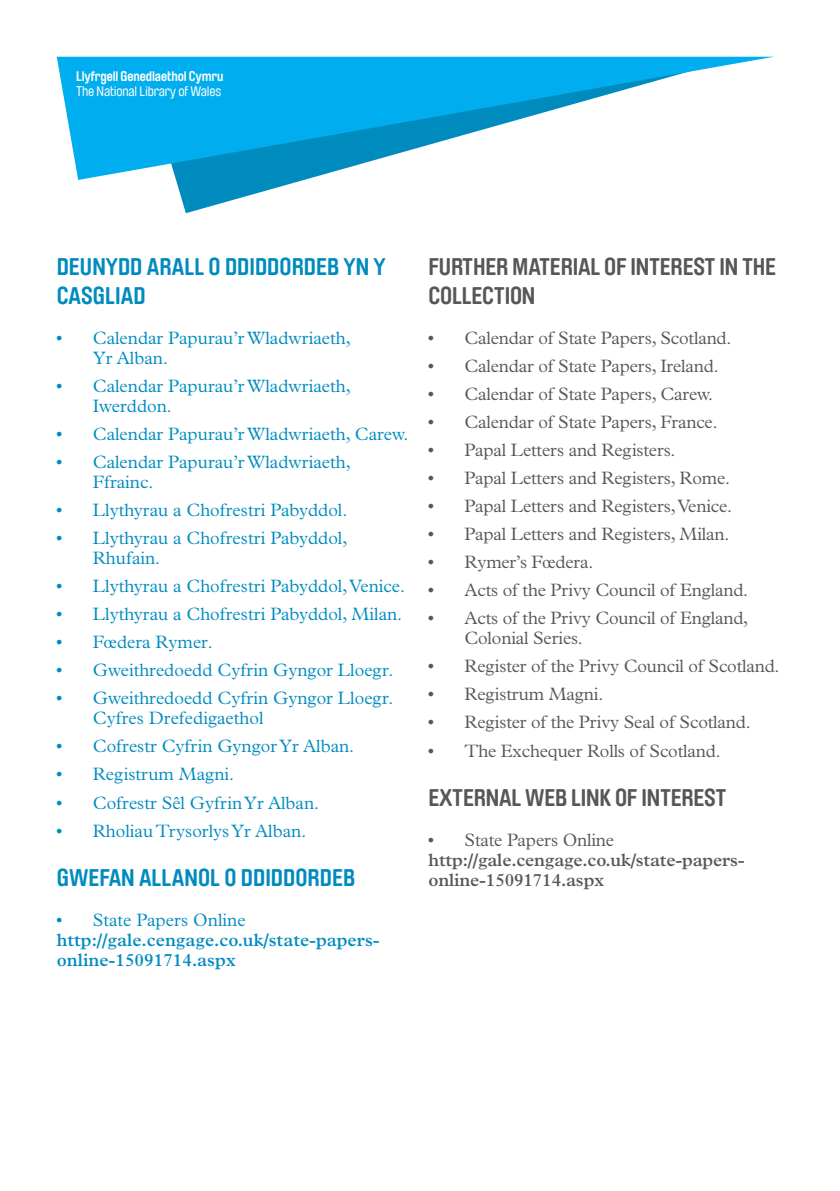
<style>
.page{position:relative;width:840px;height:1191px;background:#fff}
.page>*{position:absolute;margin:0;border:0;box-sizing:border-box;transform-origin:0 0}
.t1{font:700 24px "Brauer Neue";letter-spacing:-.01em;color:#565759}
.t2{font:700 24px "Brauer Neue";color:#008bbf}
.t3{font:300 18px/20px "Plantin MT Pro";color:#008bbf}
.t4{font:300 18px/20px "Plantin MT Pro";letter-spacing:-.01em;color:#565759}
.t5{font:600 18px/20px "Plantin MT Std";color:#008bbf}
.t6{font:600 18px/20px "Plantin MT Std";letter-spacing:-.01em;color:#565759}
.t7{font:700 13.8px "Brauer Neue";letter-spacing:-.01em;color:#fff}
.t8{font:13.8px "Brauer Neue";letter-spacing:-.01em;color:#fff}
</style>
<div class="page">
<svg style="left:176px;top:180px;width:128px;height:33px"></svg>
<svg style="left:57px;top:57px;width:715px;height:123px;fill:#00aeef"></svg>
<p class="t7" style="left:76px;top:68px;width:149px">LLYFRGELL GENEDLAETHOL CYMRU</p>
<p class="t8" style="left:76px;top:84px;width:146px">The National Library of Wales</p>
<h1 class="t2" style="left:57px;top:253px;width:115px">DEUNYDD ARALL</h1>
<h1 class="t2" style="left:208px;top:253px;width:40px">O DDIDD</h1>
<h1 class="t2" style="left:279px;top:253px;width:25px">ORDEB</h1>
<h1 class="t2" style="left:343px;top:253px;width:44px">YN Y</h1>
<h1 class="t2" style="left:57px;top:282px;width:24px">CASGLIAD</h1>
<p class="t3" style="left:93px;top:328px;width:259px;text-indent:-36px">• Calendar Papurau’r Wladwriaeth,<br>Yr Alban.</p>
<p class="t3" style="left:93px;top:376px;width:259px;text-indent:-36px">• Calendar Papurau’r Wladwriaeth,<br>Iwerddon.</p>
<p class="t3" style="left:57px;top:424px;width:353px">• Calendar Papurau’r Wladwriaeth, Carew.</p>
<p class="t3" style="left:93px;top:452px;width:259px;text-indent:-36px">• Calendar Papurau’r Wladwriaeth,<br>Ffrainc.</p>
<p class="t3" style="left:57px;top:500px;width:292px">• Llythyrau a Chofrestri Pabyddol.</p>
<p class="t3" style="left:93px;top:528px;width:256px;text-indent:-36px">• Llythyrau a Chofrestri Pabyddol,<br>Rhufain.</p>
<p class="t3" style="left:57px;top:576px;width:349px">• Llythyrau a Chofrestri Pabyddol, Venice.</p>
<p class="t3" style="left:57px;top:604px;width:347px">• Llythyrau a Chofrestri Pabyddol, Milan.</p>
<p class="t3" style="left:57px;top:632px;width:157px">• Fœdera Rymer.</p>
<p class="t3" style="left:57px;top:660px;width:338px">• Gweithredoedd Cyfrin Gyngor Lloegr.</p>
<p class="t3" style="left:93px;top:688px;width:302px;text-indent:-36px">• Gweithredoedd Cyfrin Gyngor Lloegr.<br>Cyfres Drefedigaethol</p>
<p class="t3" style="left:57px;top:736px;width:299px">• Cofrestr Cyfrin Gyngor Yr Alban.</p>
<p class="t3" style="left:57px;top:764px;width:179px">• Registrum Magni.</p>
<p class="t3" style="left:57px;top:792px;width:264px">• Cofrestr Sêl Gyfrin Yr Alban.</p>
<p class="t3" style="left:57px;top:820px;width:251px">• Rholiau Trysorlys Yr Alban.</p>
<h1 class="t2" style="left:57px;top:863px;width:208px">GWEFAN ALLANOL O DDIDD</h1>
<h1 class="t2" style="left:295px;top:863px;width:25px">ORDEB</h1>
<p class="t3" style="left:57px;top:910px;width:190px">• State Papers Online</p>
<p class="t5" style="left:57px;top:929px;width:324px">http://gale.cengage.co.uk/state-papers&shy;online-15091714.aspx</p>
<h1 class="t1" style="left:428px;top:253px;width:35px">FURTHER</h1>
<h1 class="t1" style="left:512px;top:253px;width:12px">MATERIAL</h1>
<h1 class="t1" style="left:604px;top:253px;width:57px">OF INTEREST</h1>
<h1 class="t1" style="left:719px;top:253px;width:35px">IN THE</h1>
<h1 class="t1" style="left:428px;top:282px;width:34px">COLLECTI</h1>
<h1 class="t1" style="left:510px;top:282px;width:27px">ON</h1>
<p class="t4" style="left:428px;top:328px;width:304px">• Calendar of State Papers, Scotland.</p>
<p class="t4" style="left:428px;top:356px;width:291px">• Calendar of State Papers, Ireland.</p>
<p class="t4" style="left:428px;top:384px;width:286px">• Calendar of State Papers, Carew.</p>
<p class="t4" style="left:428px;top:412px;width:290px">• Calendar of State Papers, France.</p>
<p class="t4" style="left:428px;top:440px;width:248px">• Papal Letters and Registers.</p>
<p class="t4" style="left:428px;top:468px;width:303px">• Papal Letters and Registers, Rome.</p>
<p class="t4" style="left:428px;top:496px;width:305px">• Papal Letters and Registers, Venice.</p>
<p class="t4" style="left:428px;top:524px;width:302px">• Papal Letters and Registers, Milan.</p>
<p class="t4" style="left:428px;top:552px;width:166px">• Rymer’s Fœdera.</p>
<p class="t4" style="left:428px;top:580px;width:321px">• Acts of the Privy Council of England.</p>
<p class="t4" style="left:464px;top:608px;width:285px;text-indent:-36px">• Acts of the Privy Council of England,<br>Colonial Series.</p>
<p class="t4" style="left:428px;top:656px;width:352px">• Register of the Privy Council of Scotland.</p>
<p class="t4" style="left:428px;top:684px;width:176px">• Registrum Magni.</p>
<p class="t4" style="left:428px;top:712px;width:323px">• Register of the Privy Seal of Scotland.</p>
<p class="t4" style="left:428px;top:740px;width:293px">• The Exchequer Rolls of Scotland.</p>
<h1 class="t1" style="left:428px;top:783px;width:112px">EXTERNAL WEB</h1>
<h1 class="t1" style="left:570px;top:783px;width:101px">LINK OF INTEREST</h1>
<p class="t4" style="left:428px;top:830px;width:187px">• State Papers Online</p>
<p class="t6" style="left:428px;top:849px;width:317px">http://gale.cengage.co.uk/state-papers&shy;online-15091714.aspx</p>
</div>
